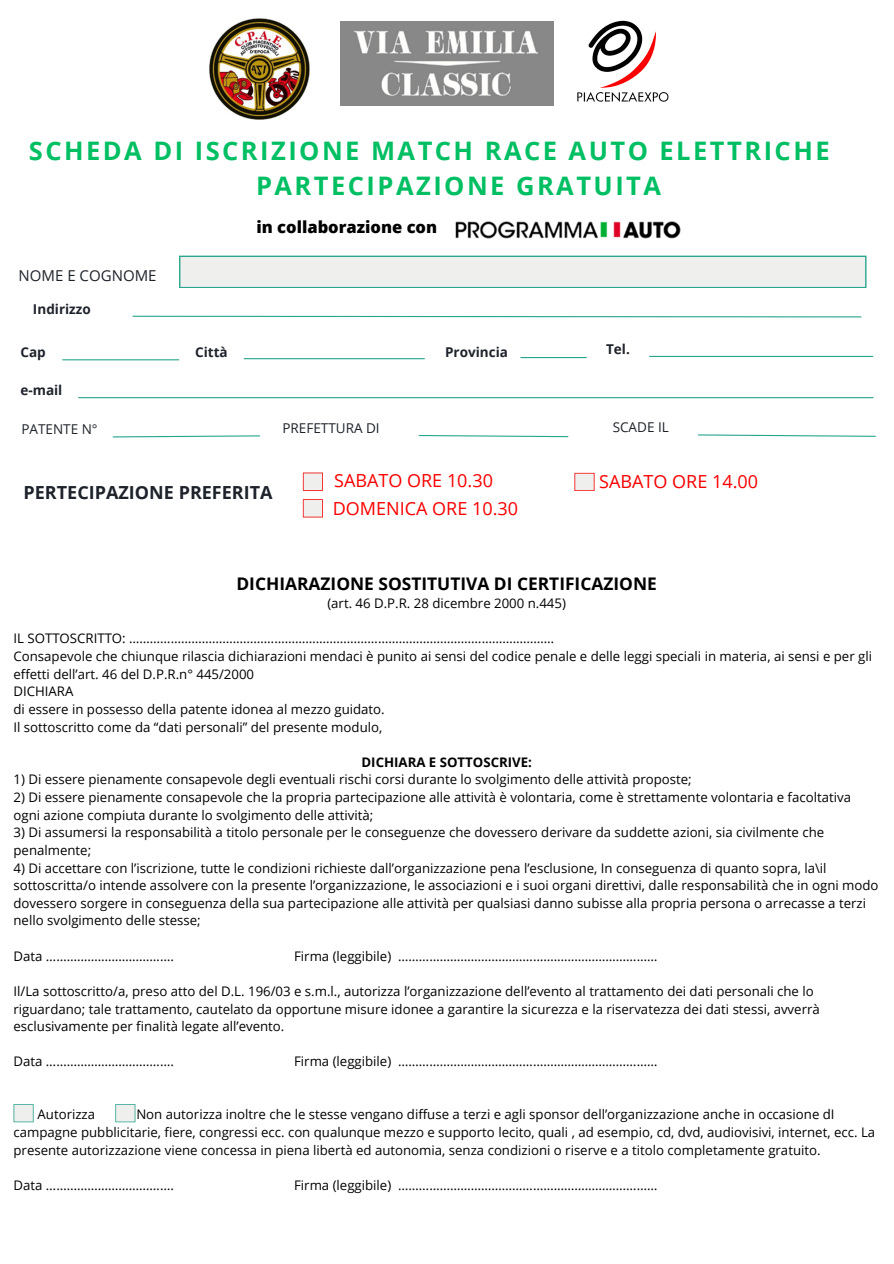
<style>
.page{position:relative;width:894px;height:1264px;background:#fff}
.page>*{position:absolute;margin:0;border:0;box-sizing:border-box;transform-origin:0 0}
.t1{font:700 25.5px/35px "Open Sans";letter-spacing:.095em;color:#00bf63}
.t2{font:18px/27.9px "Open Sans";color:#fa0101}
.t3{font:700 18px "Open Sans";color:#1e232b}
.t4{font:700 17.4px "Open Sans";color:#000}
.t5{font:800 16.5px "Open Sans";color:#000}
.t6{font:15px "Open Sans";color:#1e232b}
.t7{font:700 13.5px "Open Sans";color:#1e232b}
.t8{font:13.5px "Open Sans";color:#1e232b}
.t9{font:13.2px/17.5px "Open Sans";color:#000}
.t10{font:700 13.2px "Open Sans";color:#000}
</style>
<div class="page">
<svg style="left:112px;top:435px;width:149px;height:3px"></svg>
<hr style="left:520px;top:357px;width:66px;height:1px;background:#28a58d">
<hr style="left:79px;top:397px;width:793px;height:1px;background:#28a58d">
<svg style="left:132px;top:315px;width:729px;height:3px"></svg>
<hr style="left:63px;top:359px;width:116px;height:1px;background:#28a58d">
<hr style="left:244px;top:358px;width:180px;height:1px;background:#28a58d">
<svg style="left:179px;top:255px;width:687px;height:33px;background:#dfe9e5"></svg>
<img style="left:577px;top:20px;width:92px;height:82px">
<hr style="left:649px;top:356px;width:223px;height:1px;background:#28a58d">
<img style="left:340px;top:21px;width:213px;height:84px">
<img style="left:209px;top:18px;width:101px;height:102px">
<img style="left:455px;top:221px;width:226px;height:18px">
<svg style="left:418px;top:435px;width:151px;height:3px"></svg>
<svg style="left:698px;top:434px;width:178px;height:3px"></svg>
<svg style="left:14px;top:1104px;width:20px;height:18px"></svg>
<svg style="left:115px;top:1104px;width:20px;height:18px"></svg>
<svg style="left:303px;top:472px;width:20px;height:19px"></svg>
<svg style="left:303px;top:499px;width:20px;height:18px"></svg>
<svg style="left:574px;top:473px;width:20px;height:18px"></svg>
<h1 class="t1" style="left:256px;top:132px;width:575px;text-indent:-227px">SCHEDA DI ISCRIZIONE MATCH RACE AUTO ELETTRICHE<br>PARTECIPAZIONE GRATUITA</h1>
<p class="t6" style="left:19px;top:264px;width:140px">NOME E COGNOME</p>
<p class="t7" style="left:33px;top:299px;width:59px">Indirizzo</p>
<p class="t7" style="left:20px;top:343px;width:27px">Cap</p>
<p class="t7" style="left:195px;top:342px;width:34px">Città</p>
<p class="t7" style="left:20px;top:380px;width:43px">e-mail</p>
<p class="t8" style="left:21px;top:419px;width:78px">PATENTE N°</p>
<p class="t5" style="left:256px;top:215px;width:182px">in collaborazione con</p>
<p class="t7" style="left:445px;top:343px;width:64px">Provincia</p>
<p class="t7" style="left:606px;top:340px;width:25px">Tel.</p>
<p class="t8" style="left:282px;top:419px;width:99px">PREFETTURA DI</p>
<p class="t8" style="left:612px;top:417px;width:58px">SCADE IL</p>
<h2 class="t3" style="left:24px;top:480px;width:250px">PERTECIPAZIONE PREFERITA</h2>
<h2 class="t2" style="left:333px;top:466px;width:187px">SABATO ORE 10.30<br>DOMENICA ORE 10.30</h2>
<h2 class="t2" style="left:599px;top:467px;width:160px">SABATO ORE 14.00</h2>
<h3 class="t4" style="left:236px;top:571px;width:422px">DICHIARAZIONE SOSTITUTIVA DI CERTIFICAZIONE</h3>
<p class="t9" style="left:327px;top:594px;width:240px">(art. 46 D.P.R. 28 dicembre 2000 n.445)</p>
<p class="t9" style="left:14px;top:629px;width:859px">IL SOTTOSCRITTO: ……………………………………………………………………………………………………………<br>Consapevole che chiunque rilascia dichiarazioni mendaci è punito ai sensi del codice penale e delle leggi speciali in materia, ai sensi e per gli effetti dell’art. 46 del D.P.R.n° 445/2000<br>DICHIARA<br>di essere in possesso della patente idonea al mezzo guidato.<br>Il sottoscritto come da “dati personali” del presente modulo,</p>
<p class="t10" style="left:361px;top:752px;width:172px">DICHIARA E SOTTOSCRIVE:</p>
<p class="t9" style="left:14px;top:770px;width:679px">1) Di essere pienamente consapevole degli eventuali rischi corsi durante lo svolgimento delle attività proposte;</p>
<p class="t9" style="left:14px;top:788px;width:838px">2) Di essere pienamente consapevole che la propria partecipazione alle attività è volontaria, come è strettamente volontaria e facoltativa ogni azione compiuta durante lo svolgimento delle attività;</p>
<p class="t9" style="left:14px;top:823px;width:811px">3) Di assumersi la responsabilità a titolo personale per le conseguenze che dovessero derivare da suddette azioni, sia civilmente che penalmente;</p>
<p class="t9" style="left:14px;top:858px;width:866px">4) Di accettare con l’iscrizione, tutte le condizioni richieste dall’organizzazione pena l’esclusione, In conseguenza di quanto sopra, la\il sottoscritta/o intende assolvere con la presente l’organizzazione, le associazioni e i suoi organi direttivi, dalle responsabilità che in ogni modo dovessero sorgere in conseguenza della sua partecipazione alle attività per qualsiasi danno subisse alla propria persona o arrecasse a terzi nello svolgimento delle stesse;</p>
<p class="t9" style="left:14px;top:946px;width:162px">Data ……………………………….</p>
<p class="t9" style="left:294px;top:946px;width:364px">Firma (leggibile) …………………………………………………………………</p>
<p class="t9" style="left:14px;top:982px;width:807px">Il/La sottoscritto/a, preso atto del D.L. 196/03 e s.m.l., autorizza l’organizzazione dell’evento al trattamento dei dati personali che lo riguardano; tale trattamento, cautelato da opportune misure idonee a garantire la sicurezza e la riservatezza dei dati stessi, avverrà esclusivamente per finalità legate all’evento.</p>
<p class="t9" style="left:14px;top:1052px;width:162px">Data ……………………………….</p>
<p class="t9" style="left:294px;top:1052px;width:364px">Firma (leggibile) …………………………………………………………………</p>
<p class="t9" style="left:38px;top:1105px;width:59px">Autorizza</p>
<p class="t9" style="left:14px;top:1105px;width:862px;text-indent:123px">Non autorizza inoltre che le stesse vengano diffuse a terzi e agli sponsor dell’organizzazione anche in occasione dI campagne pubblicitarie, fiere, congressi ecc. con qualunque mezzo e supporto lecito, quali , ad esempio, cd, dvd, audiovisivi, internet, ecc. La presente autorizzazione viene concessa in piena libertà ed autonomia, senza condizioni o riserve e a titolo completamente gratuito.</p>
<p class="t9" style="left:14px;top:1175px;width:162px">Data ……………………………….</p>
<p class="t9" style="left:294px;top:1175px;width:364px">Firma (leggibile) …………………………………………………………………</p>
</div>
